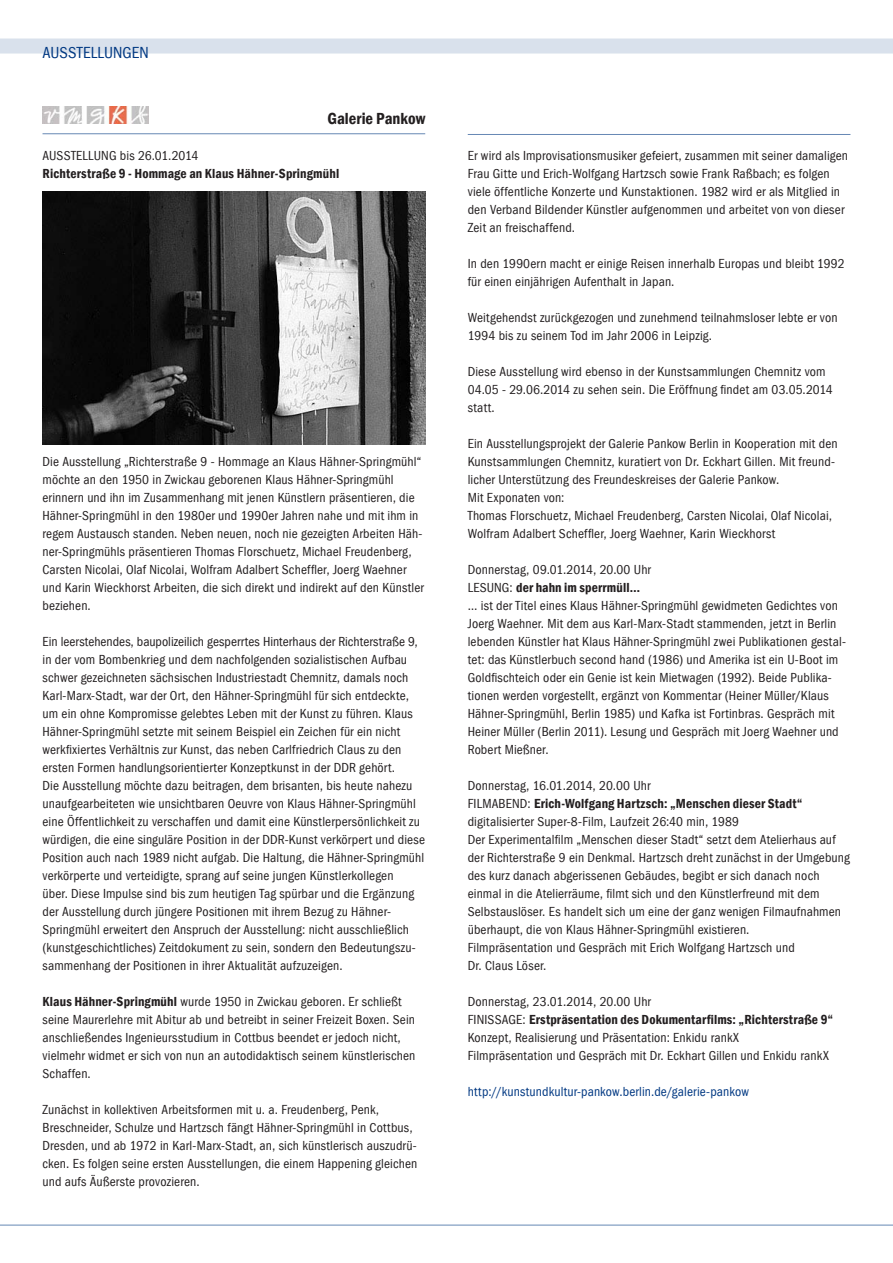
<style>
.page{position:relative;width:893px;height:1263px;background:#fff}
.page>*{position:absolute;margin:0;border:0;box-sizing:border-box;transform-origin:0 0}
.t1{font:condensed 16.5px "Franklin Gothic";color:#003882}
.t2{font:600 condensed 16.5px "Franklin Gothic";color:#231f20}
.t3{font:condensed 13.5px/18px "Franklin Gothic";letter-spacing:.01em;color:#231f20}
.t4{font:600 condensed 13.5px "Franklin Gothic";letter-spacing:.01em;color:#231f20}
.t5{font:condensed 13.5px "Franklin Gothic";letter-spacing:.01em;color:#003882}
.s1{font-weight:600}
.s2{font-weight:400}
</style>
<div class="page">
<div style="left:0;top:39px;width:893px;height:15px;background:#d9e1ec"></div>
<hr style="left:0;top:1225px;width:893px;height:1px;background:#6688b4">
<img style="left:43px;top:106px;width:105px;height:18px">
<hr style="left:43px;top:133px;width:382px;height:1px;background:#6688b4">
<hr style="left:468px;top:134px;width:382px;height:1px;background:#6688b4">
<img style="left:43px;top:191px;width:382px;height:253px">
<p class="t1" style="left:43px;top:43px;width:26px">Ausstell</p>
<p class="t1" style="left:104px;top:43px;width:46px">ungen</p>
<p class="t2" style="left:327px;top:107px;width:99px">Galerie Pankow</p>
<p class="t3" style="left:43px;top:147px;width:22px">Ausstell</p>
<p class="t3" style="left:94px;top:147px;width:106px">ung bis 26.01.2014</p>
<p class="t4" style="left:43px;top:165px;width:298px">Richterstraße 9 - Hommage an Klaus Hähner-Springmühl</p>
<p class="t3" style="left:43px;top:453px;width:383px">Die Ausstellung „Richterstraße 9 - Hommage an Klaus Hähner-Springmühl“ möchte an den 1950 in Zwickau geborenen Klaus Hähner-Springmühl erinnern und ihn im Zusammenhang mit jenen Künstlern präsentieren, die Hähner-Springmühl in den 1980er und 1990er Jahren nahe und mit ihm in regem Austausch standen. Neben neuen, noch nie gezeigten Arbeiten Häh&shy;ner-Springmühls präsentieren Thomas Florschuetz, Michael Freudenberg, Carsten Nicolai, Olaf Nicolai, Wolfram Adalbert Scheffler, Joerg Waehner und Karin Wieckhorst Arbeiten, die sich direkt und indirekt auf den Künstler beziehen.</p>
<p class="t3" style="left:43px;top:633px;width:377px">Ein leerstehendes, baupolizeilich gesperrtes Hinterhaus der Richterstraße 9, in der vom Bombenkrieg und dem nachfolgenden sozialistischen Aufbau schwer gezeichneten sächsischen Industriestadt Chemnitz, damals noch Karl-Marx-Stadt, war der Ort, den Hähner-Springmühl für sich entdeckte, um ein ohne Kompromisse gelebtes Leben mit der Kunst zu führen. Klaus Hähner-Springmühl setzte mit seinem Beispiel ein Zeichen für ein nicht werkfixiertes Verhältnis zur Kunst, das neben Carlfriedrich Claus zu den ersten Formen handlungsorientierter Konzeptkunst in der DDR</p>
<p class="t3" style="left:359px;top:759px;width:37px">gehört.</p>
<p class="t3" style="left:43px;top:777px;width:384px">Die Ausstellung möchte dazu beitragen, dem brisanten, bis heute nahezu unaufgearbeiteten wie unsichtbaren Oeuvre von Klaus Hähner-Springmühl eine Öffentlichkeit zu verschaffen und damit eine Künstlerpersönlichkeit zu würdigen, die eine singuläre Position in der DDR-Kunst verkörpert und diese Position auch nach 1989 nicht aufgab. Die Haltung, die Hähner-Springmühl verkörperte und verteidigte, sprang auf seine jungen Künstlerkollegen<br>über. Diese Impulse sind bis zum heutigen Tag spürbar und die Ergänzung der Ausstellung durch jüngere Positionen mit ihrem Bezug zu Hähner-Springmühl erweitert den Anspruch der Ausstellung: nicht ausschließlich (kunstgeschichtliches) Zeitdokument zu sein, sondern den Bedeutungszu&shy;sammenhang der Positionen in ihrer Aktualität aufzuzeigen.</p>
<p class="t3" style="left:43px;top:993px;width:374px"><span class="s1">Klaus Hähner-Springmühl</span> wurde 1950 in Zwickau geboren. Er schließt seine Maurerlehre mit Abitur ab und betreibt in seiner Freizeit Boxen. Sein anschließendes Ingenieursstudium in Cottbus beendet er jedoch nicht, vielmehr widmet er sich von nun an autodidaktisch seinem künstlerischen Schaffen.</p>
<p class="t3" style="left:43px;top:1101px;width:376px">Zunächst in kollektiven Arbeitsformen mit u. a. Freudenberg, Penk, Breschneider, Schulze und Hartzsch fängt Hähner-Springmühl in Cottbus, Dresden, und ab 1972 in Karl-Marx-Stadt, an, sich künstlerisch auszudrü&shy;cken. Es folgen seine ersten Ausstellungen, die einem Happening gleichen und aufs Äußerste provozieren.</p>
<p class="t3" style="left:468px;top:146px;width:382px">Er wird als Improvisationsmusiker gefeiert, zusammen mit seiner damaligen Frau Gitte und Erich-Wolfgang Hartzsch sowie Frank Raßbach; es folgen viele öffentliche Konzerte und Kunstaktionen. 1982 wird er als Mitglied in den Verband Bildender Künstler aufgenommen und arbeitet von von dieser Zeit an freischaffend.</p>
<p class="t3" style="left:468px;top:254px;width:378px">In den 1990ern macht er einige Reisen innerhalb Europas und bleibt 1992 für einen einjährigen Aufenthalt in Japan.</p>
<p class="t3" style="left:468px;top:308px;width:371px">Weitgehendst zurückgezogen und zunehmend teilnahmsloser lebte er von<br>1994 bis zu seinem Tod im Jahr 2006 in Leipzig.</p>
<p class="t3" style="left:468px;top:362px;width:366px">Diese Ausstellung wird ebenso in der Kunstsammlungen Chemnitz vom<br>04.05 - 29.06.2014 zu sehen sein. Die Eröffnung findet am 03.05.2014 statt.</p>
<p class="t3" style="left:468px;top:434px;width:371px">Ein Ausstellungsprojekt der Galerie Pankow Berlin in Kooperation mit den<br>Kunstsammlungen Chemnitz, kuratiert von Dr. Eckhart Gillen. Mit freund&shy;licher Unterstützung des Freundeskreises der Galerie Pankow.</p>
<p class="t3" style="left:468px;top:488px;width:98px">Mit Exponaten von:</p>
<p class="t3" style="left:468px;top:506px;width:366px">Thomas Florschuetz, Michael Freudenberg, Carsten Nicolai, Olaf Nicolai,</p>
<p class="t3" style="left:468px;top:524px;width:309px">Wolfram Adalbert Scheffler, Joerg Waehner, Karin Wieckhorst</p>
<p class="t3" style="left:468px;top:560px;width:185px">Donnerstag, 09.01.2014, 20.00 Uhr</p>
<p class="t4" style="left:468px;top:578px;width:174px"><span class="s2">LESUNG :</span> der hahn im sperrmüll…</p>
<p class="t3" style="left:468px;top:596px;width:380px">… ist der Titel eines Klaus Hähner-Springmühl gewidmeten Gedichtes von Joerg Waehner. Mit dem aus Karl-Marx-Stadt stammenden, jetzt in Berlin lebenden Künstler hat Klaus Hähner-Springmühl zwei Publikationen gestal&shy;tet: das Künstlerbuch second hand (1986) und Amerika ist ein U-Boot im Goldfischteich oder ein Genie ist kein Mietwagen (1992). Beide Publika&shy;tionen werden vorgestellt, ergänzt von Kommentar (Heiner Müller/Klaus Hähner-Springmühl, Berlin 1985) und Kafka ist Fortinbras. Gespräch mit Heiner Müller (Berlin 2011). Lesung und Gespräch mit Joerg Waehner und Robert Mießner.</p>
<p class="t3" style="left:468px;top:776px;width:185px">Donnerstag, 16.01.2014, 20.00 Uhr</p>
<p class="t4" style="left:468px;top:794px;width:336px"><span class="s2">FILMABEND :</span> Erich-Wolfgang Hartzsch: „Menschen dieser Stadt“</p>
<p class="t3" style="left:468px;top:812px;width:273px">digitalisierter Super-8-Film, Laufzeit 26:40 min, 1989</p>
<p class="t3" style="left:468px;top:830px;width:384px">Der Experimentalfilm „Menschen dieser Stadt“ setzt dem Atelierhaus auf der Richterstraße 9 ein Denkmal. Hartzsch dreht zunächst in der Umgebung des kurz danach abgerissenen Gebäudes, begibt er sich danach noch einmal in die Atelierräume, filmt sich und den Künstlerfreund mit dem Selbstauslöser. Es handelt sich um eine der ganz wenigen Filmaufnahmen überhaupt, die von Klaus Hähner-Springmühl existieren.</p>
<p class="t3" style="left:468px;top:938px;width:329px">Filmpräsentation und Gespräch mit Erich Wolfgang Hartzsch und</p>
<p class="t3" style="left:468px;top:956px;width:80px">Dr. Claus Löser.</p>
<p class="t3" style="left:468px;top:992px;width:185px">Donnerstag, 23.01.2014, 20.00 Uhr</p>
<p class="t4" style="left:468px;top:1010px;width:367px"><span class="s2">FINISSAG E:</span> Erstpräsentation des Dokumentarfilms: „Richterstraße 9“</p>
<p class="t3" style="left:468px;top:1028px;width:273px">Konzept, Realisierung und Präsentation: Enkidu rankX</p>
<p class="t3" style="left:468px;top:1046px;width:363px">Filmpräsentation und Gespräch mit Dr. Eckhart Gillen und Enkidu rankX</p>
<p class="t5" style="left:468px;top:1084px;width:283px">http://kunstundkultur-pankow.berlin.de/galerie-pankow</p>
</div>
